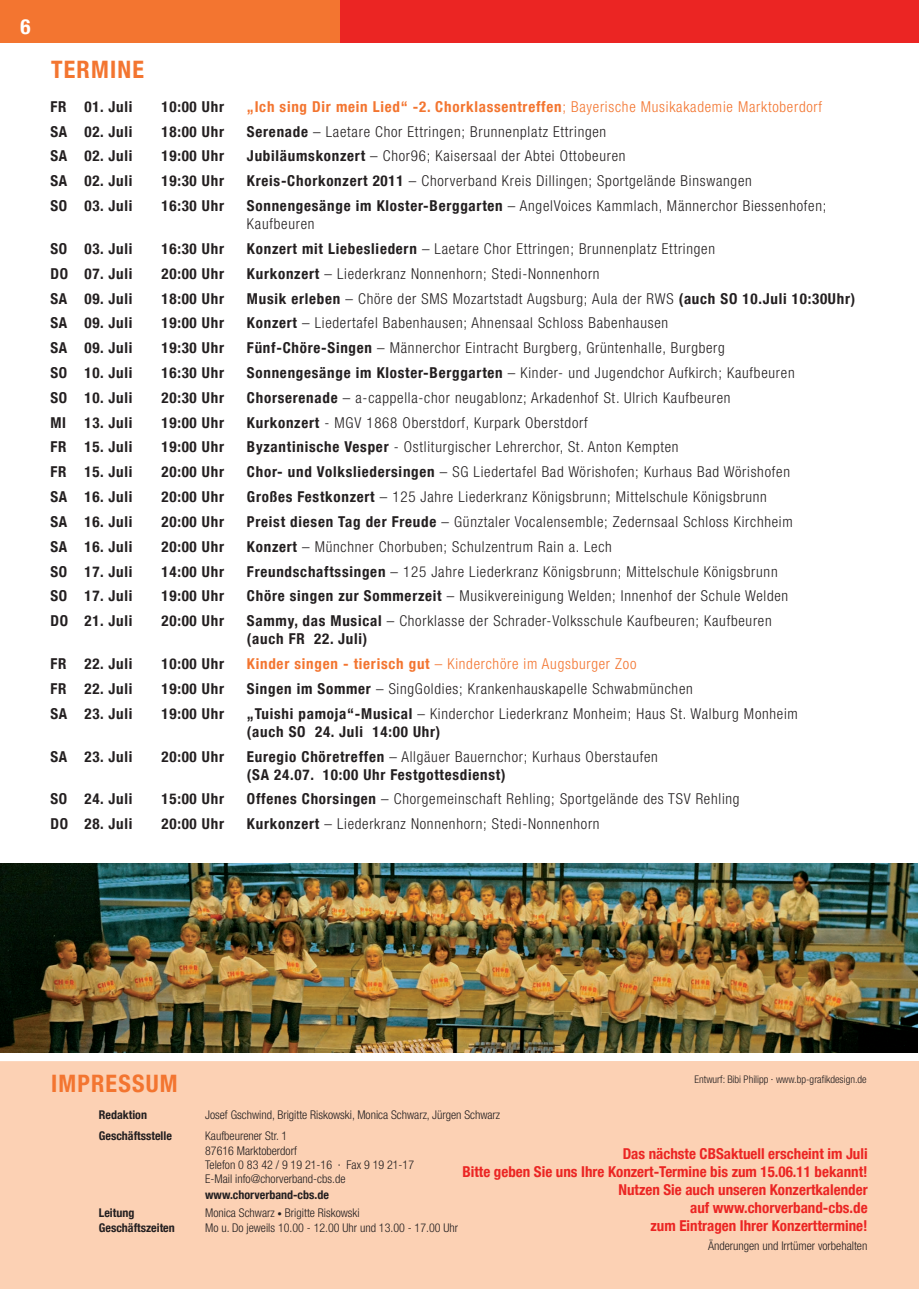
<style>
.page{position:relative;width:919px;height:1289px;background:#fff}
.page>*{position:absolute;margin:0;border:0;box-sizing:border-box;transform-origin:0 0}
.t1{font:700 condensed 24px "Helvetica Neue LT Com";letter-spacing:.05em;color:#f37530}
.t2{font:700 condensed 21px "Helvetica Neue LT Com";color:#fff}
.t3{font:300 condensed 15px/18px "Helvetica Neue LT Com";letter-spacing:.05em;color:#231f20}
.t4{font:700 condensed 15px/18px "Helvetica Neue LT Com";letter-spacing:.05em;color:#231f20}
.t5{font:700 condensed 15px/18px "Helvetica Neue LT Com";color:#eb2523;text-align:right}
.t6{font:700 condensed 15px "Helvetica Neue LT Com";letter-spacing:.05em;color:#f37530}
.t7{font:300 condensed 15px "Helvetica Neue LT Com";letter-spacing:.05em;color:#f37530}
.t8{font:300 condensed 12px/14.1px "Helvetica Neue LT Com";color:#231f20}
.t9{font:700 condensed 12px "Helvetica Neue LT Com";color:#231f20}
.t10{font:300 condensed 10.5px "Helvetica Neue LT Com";color:#231f20}
.s1{font-weight:300}
.s2{font-weight:700}
.s3{font-size:9px}
</style>
<div class="page">
<div style="left:0;top:1060px;width:918px;height:228px;background:#fcd1b4"></div>
<div style="left:0;top:0;width:340px;height:43px;background:#f37530"></div>
<div style="left:340px;top:0;width:578px;height:43px;background:#eb2523"></div>
<img style="left:0;top:863px;width:917px;height:189px">
<h2 class="t2" style="left:20px;top:14px;width:12px">6</h2>
<h1 class="t1" style="left:51px;top:55px;width:71px">TERMINE</h1>
<p class="t4" style="left:50px;top:97px;width:13px">FR</p>
<p class="t4" style="left:84px;top:97px;width:49px">01. Juli</p>
<p class="t4" style="left:161px;top:97px;width:64px">10:00 Uhr</p>
<p class="t6" style="left:247px;top:97px;width:576px">„Ich sing Dir mein Lied“ -2. Chorklassentreffen<span class="s1">; Bayerische Musikakademie Marktoberdorf</span></p>
<p class="t4" style="left:50px;top:122px;width:83px">SA 02. Juli</p>
<p class="t4" style="left:161px;top:122px;width:64px">18:00 Uhr</p>
<p class="t3" style="left:247px;top:122px;width:361px"><span class="s2">Serenade</span> – Laetare Chor Ettringen; Brunnenplatz Ettringen</p>
<p class="t4" style="left:50px;top:147px;width:83px">SA 02. Juli</p>
<p class="t4" style="left:161px;top:147px;width:64px">19:00 Uhr</p>
<p class="t3" style="left:247px;top:147px;width:380px"><span class="s2">Jubiläumskonzert</span> – Chor96; Kaisersaal der Abtei Ottobeuren</p>
<p class="t4" style="left:50px;top:172px;width:83px">SA 02. Juli</p>
<p class="t4" style="left:161px;top:172px;width:64px">19:30 Uhr</p>
<p class="t3" style="left:247px;top:172px;width:506px"><span class="s2">Kreis-Chorkonzert 2011</span> – Chorverband Kreis Dillingen; Sportgelände Binswangen</p>
<p class="t4" style="left:50px;top:197px;width:14px">SO</p>
<p class="t4" style="left:84px;top:197px;width:49px">03. Juli</p>
<p class="t4" style="left:161px;top:197px;width:64px">16:30 Uhr</p>
<p class="t3" style="left:247px;top:197px;width:581px"><span class="s2">Sonnengesänge im Kloster-Berggarten</span> – AngelVoices Kammlach, Männerchor Biessenhofen;<br>Kaufbeuren</p>
<p class="t4" style="left:50px;top:239px;width:14px">SO</p>
<p class="t4" style="left:84px;top:239px;width:49px">03. Juli</p>
<p class="t4" style="left:161px;top:239px;width:64px">16:30 Uhr</p>
<p class="t3" style="left:247px;top:239px;width:469px"><span class="s2">Konzert mit Liebesliedern</span> – Laetare Chor Ettringen; Brunnenplatz Ettringen</p>
<p class="t4" style="left:50px;top:264px;width:7px">DO</p>
<p class="t4" style="left:84px;top:264px;width:49px">07. Juli</p>
<p class="t4" style="left:161px;top:264px;width:64px">20:00 Uhr</p>
<p class="t3" style="left:247px;top:264px;width:354px"><span class="s2">Kurkonzert</span> – Liederkranz Nonnenhorn; Stedi-Nonnenhorn</p>
<p class="t4" style="left:50px;top:289px;width:83px">SA 09. Juli</p>
<p class="t4" style="left:161px;top:289px;width:64px">18:00 Uhr</p>
<p class="t3" style="left:247px;top:289px;width:609px"><span class="s2">Musik erleben</span> – Chöre der SMS Mozartstadt Augsburg; Aula der RWS <span class="s2">(auch SO 10.Juli 10:30Uhr)</span></p>
<p class="t4" style="left:50px;top:314px;width:83px">SA 09. Juli</p>
<p class="t4" style="left:161px;top:314px;width:64px">19:00 Uhr</p>
<p class="t3" style="left:247px;top:314px;width:422px"><span class="s2">Konzert</span> – Liedertafel Babenhausen; Ahnensaal Schloss Babenhausen</p>
<p class="t4" style="left:50px;top:339px;width:83px">SA 09. Juli</p>
<p class="t4" style="left:161px;top:339px;width:64px">19:30 Uhr</p>
<p class="t3" style="left:247px;top:339px;width:479px"><span class="s2">Fünf-Chöre-Singen</span> – Männerchor Eintracht Burgberg, Grüntenhalle, Burgberg</p>
<p class="t4" style="left:50px;top:364px;width:14px">SO</p>
<p class="t4" style="left:84px;top:364px;width:49px">10. Juli</p>
<p class="t4" style="left:161px;top:364px;width:64px">16:30 Uhr</p>
<p class="t3" style="left:247px;top:363px;width:549px"><span class="s2">Sonnengesänge im Kloster-Berggarten</span> – Kinder- und Jugendchor Aufkirch; Kaufbeuren</p>
<p class="t4" style="left:50px;top:388px;width:14px">SO</p>
<p class="t4" style="left:84px;top:388px;width:49px">10. Juli</p>
<p class="t4" style="left:161px;top:388px;width:64px">20:30 Uhr</p>
<p class="t3" style="left:247px;top:388px;width:485px"><span class="s2">Chorserenade</span> – a-cappella-chor neugablonz; Arkadenhof St. Ulrich Kaufbeuren</p>
<p class="t4" style="left:50px;top:413px;width:15px">MI</p>
<p class="t4" style="left:84px;top:413px;width:49px">13. Juli</p>
<p class="t4" style="left:161px;top:413px;width:64px">19:00 Uhr</p>
<p class="t3" style="left:247px;top:413px;width:342px"><span class="s2">Kurkonzert</span> - MGV 1868 Oberstdorf, Kurpark Oberstdorf</p>
<p class="t4" style="left:50px;top:438px;width:13px">FR</p>
<p class="t4" style="left:84px;top:438px;width:49px">15. Juli</p>
<p class="t4" style="left:161px;top:438px;width:64px">19:00 Uhr</p>
<p class="t3" style="left:247px;top:438px;width:433px"><span class="s2">Byzantinische Vesper</span> - Ostliturgischer Lehrerchor, St. Anton Kempten</p>
<p class="t4" style="left:50px;top:463px;width:13px">FR</p>
<p class="t4" style="left:84px;top:463px;width:49px">15. Juli</p>
<p class="t4" style="left:161px;top:463px;width:64px">20:00 Uhr</p>
<p class="t3" style="left:247px;top:463px;width:544px"><span class="s2">Chor- und Volksliedersingen</span> – SG Liedertafel Bad Wörishofen; Kurhaus Bad Wörishofen</p>
<p class="t4" style="left:50px;top:488px;width:83px">SA 16. Juli</p>
<p class="t3" style="left:161px;top:487px;width:607px"><span class="s2">20:00 Uhr Großes Festkonzert</span> – 125 Jahre Liederkranz Königsbrunn; Mittelschule Königsbrunn</p>
<p class="t4" style="left:50px;top:512px;width:83px">SA 16. Juli</p>
<p class="t4" style="left:161px;top:512px;width:64px">20:00 Uhr</p>
<p class="t3" style="left:247px;top:512px;width:547px"><span class="s2">Preist diesen Tag der Freude</span> – Günztaler Vocalensemble; Zedernsaal Schloss Kirchheim</p>
<p class="t4" style="left:50px;top:537px;width:83px">SA 16. Juli</p>
<p class="t4" style="left:161px;top:537px;width:64px">20:00 Uhr</p>
<p class="t3" style="left:247px;top:537px;width:366px"><span class="s2">Konzert</span> – Münchner Chorbuben; Schulzentrum Rain a. Lech</p>
<p class="t4" style="left:50px;top:562px;width:14px">SO</p>
<p class="t4" style="left:84px;top:562px;width:49px">17. Juli</p>
<p class="t4" style="left:161px;top:562px;width:64px">14:00 Uhr</p>
<p class="t3" style="left:247px;top:562px;width:532px"><span class="s2">Freundschaftssingen</span> – 125 Jahre Liederkranz Königsbrunn; Mittelschule Königsbrunn</p>
<p class="t4" style="left:50px;top:587px;width:14px">SO</p>
<p class="t4" style="left:84px;top:587px;width:49px">17. Juli</p>
<p class="t4" style="left:161px;top:587px;width:64px">19:00 Uhr</p>
<p class="t3" style="left:247px;top:587px;width:542px"><span class="s2">Chöre singen zur Sommerzeit</span> – Musikvereinigung Welden; Innenhof der Schule Welden</p>
<p class="t4" style="left:50px;top:612px;width:7px">DO</p>
<p class="t4" style="left:84px;top:612px;width:49px">21. Juli</p>
<p class="t4" style="left:161px;top:612px;width:64px">20:00 Uhr</p>
<p class="t3" style="left:247px;top:612px;width:526px"><span class="s2">Sammy, das Musical</span> – Chorklasse der Schrader-Volksschule Kaufbeuren; Kaufbeuren <span class="s2">(auch FR 22. Juli)</span></p>
<p class="t4" style="left:50px;top:654px;width:13px">FR</p>
<p class="t4" style="left:84px;top:654px;width:49px">22. Juli</p>
<p class="t4" style="left:161px;top:654px;width:64px">10:00 Uhr</p>
<p class="t7" style="left:247px;top:655px;width:391px"><span class="s2">Kinder singen - tierisch gut</span> – Kinderchöre im Augsburger Zoo</p>
<p class="t4" style="left:50px;top:679px;width:13px">FR</p>
<p class="t4" style="left:84px;top:679px;width:49px">22. Juli</p>
<p class="t4" style="left:161px;top:679px;width:64px">19:00 Uhr</p>
<p class="t3" style="left:247px;top:679px;width:447px"><span class="s2">Singen im Sommer</span> – SingGoldies; Krankenhauskapelle Schwabmünchen</p>
<p class="t4" style="left:50px;top:704px;width:83px">SA 23. Juli</p>
<p class="t4" style="left:161px;top:704px;width:64px">19:00 Uhr</p>
<p class="t3" style="left:247px;top:704px;width:552px"><span class="s2">„Tuishi pamoja“-Musical</span> – Kinderchor Liederkranz Monheim; Haus St. Walburg Monheim <span class="s2">(auch SO 24. Juli 14:00 Uhr)</span></p>
<p class="t4" style="left:50px;top:747px;width:83px">SA 23. Juli</p>
<p class="t4" style="left:247px;top:747px;width:412px;text-indent:-85px">20:00 Uhr Euregio Chöretreffen <span class="s1">– Allgäuer Bauernchor; Kurhaus Oberstaufen </span>(SA 24.07. 10:00 Uhr Festgottesdienst)</p>
<p class="t4" style="left:50px;top:790px;width:14px">SO</p>
<p class="t4" style="left:84px;top:790px;width:49px">24. Juli</p>
<p class="t3" style="left:161px;top:790px;width:579px"><span class="s2">15:00 Uhr Offenes Chorsingen</span> – Chorgemeinschaft Rehling; Sportgelände des TSV Rehling</p>
<p class="t4" style="left:50px;top:814px;width:7px">DO</p>
<p class="t4" style="left:84px;top:814px;width:49px">28. Juli</p>
<p class="t4" style="left:161px;top:814px;width:64px">20:00 Uhr</p>
<p class="t3" style="left:247px;top:814px;width:354px"><span class="s2">Kurkonzert</span> – Liederkranz Nonnenhorn; Stedi-Nonnenhorn</p>
<h1 class="t1" style="left:51px;top:1068px;width:128px">IMPRESSUM</h1>
<p class="t9" style="left:99px;top:1107px;width:50px">Redaktion</p>
<p class="t8" style="left:205px;top:1107px;width:296px">Josef Gschwind, Brigitte Riskowski, Monica Schwarz, Jürgen Schwarz</p>
<p class="t9" style="left:99px;top:1128px;width:75px">Geschäftsstelle</p>
<p class="t8" style="left:205px;top:1128px;width:210px">Kaufbeurener Str. 1<br>87616 Marktoberdorf<br>Telefon 0 83 42 / 9 19 21-16 · Fax 9 19 21-17<br>E-Mail info@chorverband-cbs.de</p>
<p class="t9" style="left:205px;top:1187px;width:125px">www.chorverband-cbs.de</p>
<p class="t9" style="left:99px;top:1205px;width:37px">Leitung</p>
<p class="t8" style="left:205px;top:1205px;width:156px">Monica Schwarz <span class="s3">•</span> Brigitte Riskowski</p>
<p class="t9" style="left:99px;top:1220px;width:77px">Geschäftszeiten</p>
<p class="t8" style="left:205px;top:1220px;width:254px">Mo u. Do jeweils 10.00 - 12.00 Uhr und 13.00 - 17.00 Uhr</p>
<p class="t10" style="left:694px;top:1073px;width:174px">Entwurf: Bibi Philipp · www.bp-grafikdesign.de</p>
<p class="t5" style="left:462px;top:1145px;width:406px">Das nächste CBSaktuell erscheint im Juli<br>Bitte geben Sie uns Ihre Konzert-Termine bis zum 15.06.11 bekannt!<br>Nutzen Sie auch unseren Konzertkalender<br>auf www.chorverband-cbs.de<br>zum Eintragen Ihrer Konzerttermine!</p>
<p class="t8" style="left:708px;top:1238px;width:161px">Änderungen und Irrtümer vorbehalten</p>
</div>
